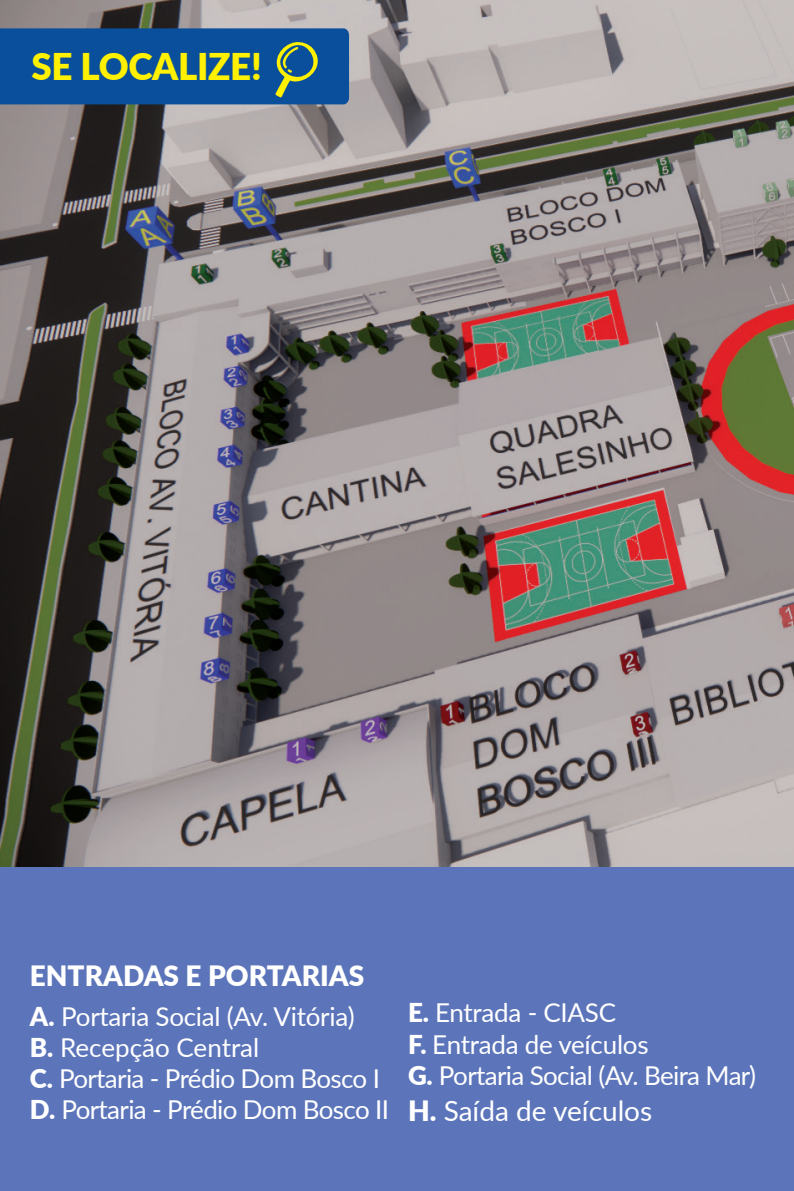
<style>
.page{position:relative;width:794px;height:1191px;background:#fff}
.page>*{position:absolute;margin:0;border:0;box-sizing:border-box;transform-origin:0 0}
.t1{font:900 36.8px "Lato";letter-spacing:-.01em;color:#fff101}
.t2{font:900 28px "Lato";color:#fff}
.t3{font:28px "Lato";color:#fff}
.t4{font:26px/31.2px "Lato";letter-spacing:-.025em;color:#fff}
.s1{font-weight:900}
</style>
<div class="page">
<img style="left:0;top:0;width:794px;height:867px">
<div style="left:0;top:867px;width:794px;height:324px;background:#5c75ba"></div>
<div style="left:0;top:28px;width:349px;height:76px;background:#094f9c"></div>
<h1 class="t1" style="left:32px;top:39px;width:232px">SE LOCALIZE!</h1>
<p class="t2" style="left:30px;top:954px;width:336px">ENTRADAS E PORTARIAS</p>
<p class="t4" style="left:30px;top:999px;width:361px"><span class="s1">A.</span> Portaria Social (Av. Vitória)<br><span class="s1">B.</span> Recepção Central<br><span class="s1">C.</span> Portaria - Prédio Dom Bosco I<br><span class="s1">D.</span> Portaria - Prédio Dom Bosco II</p>
<p class="t4" style="left:408px;top:996px;width:349px"><span class="s1">E.</span> Entrada - CIASC<br><span class="s1">F.</span> Entrada de veículos<br><span class="s1">G.</span> Portaria Social (Av. Beira Mar)</p>
<p class="t3" style="left:408px;top:1090px;width:246px"><span class="s1">H.</span> Saída de veículos</p>
</div>
